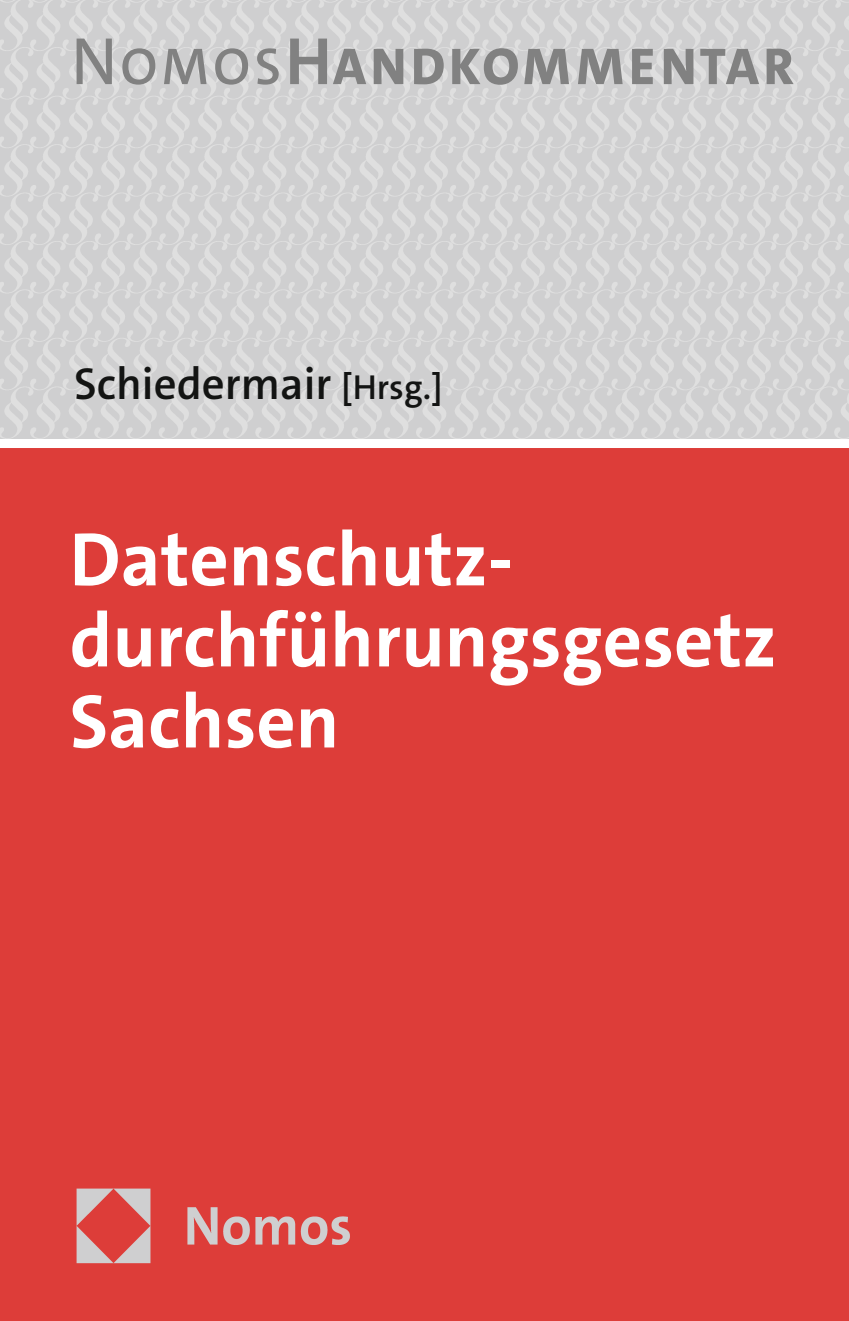
<style>
.page{position:relative;width:849px;height:1321px;background:#fff}
.page>*{position:absolute;margin:0;border:0;box-sizing:border-box;transform-origin:0 0}
.t1{font:700 76.5px/81px "The Sans C5";color:#fff}
.t2{font:800 52.2px "The Sans C5";letter-spacing:.085em;color:#818181}
.t3{font:600 45px "The Sans C5";color:#131413}
.s1{font-weight:400;font-size:67.5px}
.s2{font-weight:600}
.s3{font-weight:700;font-size:67.5px}
.s4{font-size:34.88px}
</style>
<div class="page">
<img style="left:0;top:0;width:848px;height:439px">
<div style="left:0;top:440px;width:848px;height:880px;background:#dd3d39"></div>
<div style="left:0;top:439px;width:848px;height:9px;background:#fff"></div>
<img style="left:77px;top:1188px;width:273px;height:75px">
<p class="t2" style="left:71px;top:33px;width:724px"><span class="s1">N</span><span class="s2">OMOS</span><span class="s3">H</span>ANDKOMMENTAR</p>
<p class="t3" style="left:74px;top:354px;width:370px">Schiedermair <span class="s4">[Hrsg.]</span></p>
<p class="t1" style="left:70px;top:519px;width:708px">Datenschutz&shy;durchführungsgesetz<br>Sachsen</p>
</div>
